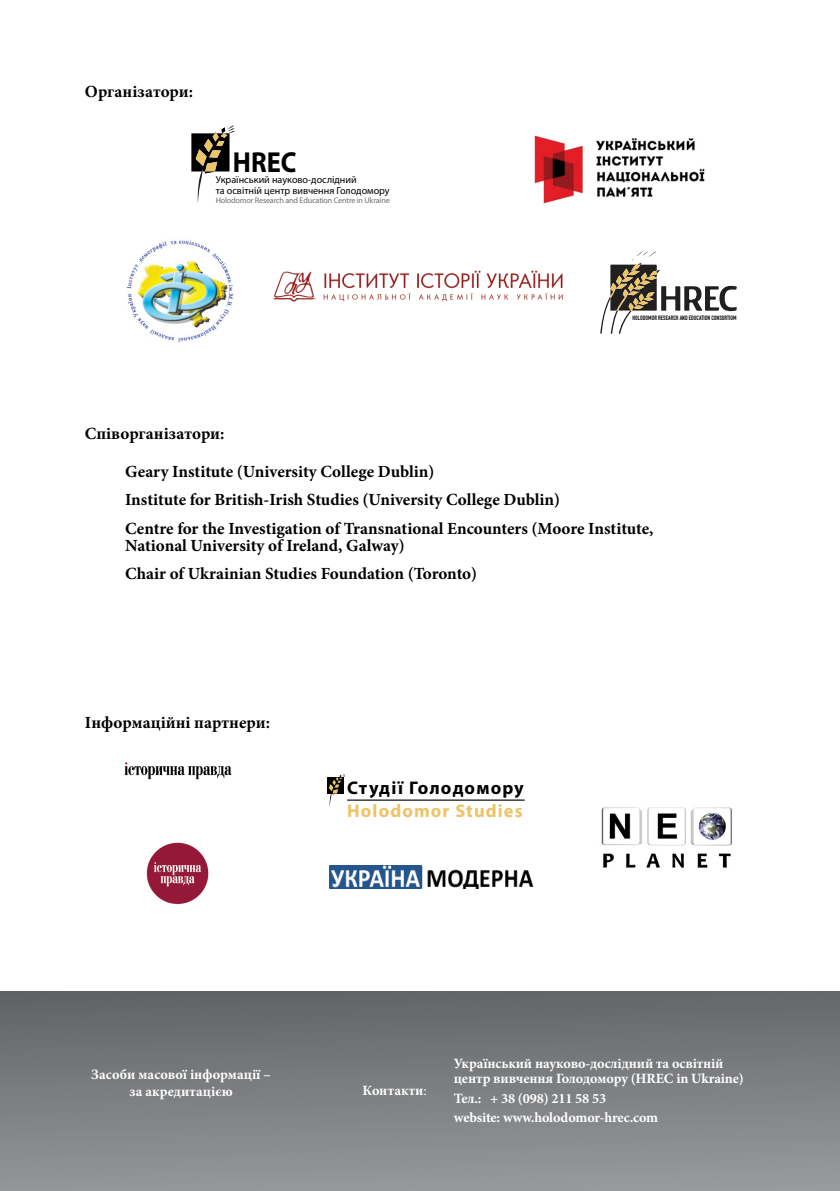
<style>
.page{position:relative;width:840px;height:1191px;background:#fff}
.page>*{position:absolute;margin:0;border:0;box-sizing:border-box;transform-origin:0 0}
.t1{font:700 29px "Myriad Pro";color:#000;scale:.91 1}
.t2{font:700 18.4px "Myriad Pro";letter-spacing:.065em;color:#000}
.t3{font:700 18.4px "Myriad Pro";letter-spacing:.06em;color:#edc367}
.t4{font:700 17px/28.4px "Minion Pro";color:#000}
.t5{font:700 14.2px/15.6px "Minion Pro";letter-spacing:-.01em;color:#fff}
.t6{font:10.2px/10.2px "Myriad Pro";color:#000}
.t7{font:8.2px "Myriad Pro";letter-spacing:-.02em;color:#6d6f71}
.t8{font:700 6.2px "DIN Condensed";letter-spacing:.005em;color:#000}
.s1{font-weight:400}
</style>
<div class="page">
<div style="left:0;top:991px;width:839px;height:200px;background:linear-gradient(to bottom,#636466,#96999b)"></div>
<img style="left:126px;top:240px;width:107px;height:102px">
<img style="left:124px;top:762px;width:108px;height:143px">
<img style="left:329px;top:865px;width:205px;height:23px">
<img style="left:601px;top:807px;width:131px;height:61px">
<svg style="left:600px;top:251px;width:136px;height:83px"></svg>
<svg style="left:191px;top:125px;width:44px;height:77px"></svg>
<img style="left:273px;top:270px;width:290px;height:32px">
<img style="left:534px;top:135px;width:171px;height:69px">
<hr style="left:347px;top:799px;width:177px;height:1px;background:#000">
<div style="left:327px;top:777px;width:16px;height:16px;background:#000"></div>
<svg style="left:328px;top:774px;width:17px;height:32px"></svg>
<p class="t4" style="left:85px;top:79px;width:109px">Організатори:</p>
<h1 class="t1" style="left:233px;top:151px;width:71px">HREC</h1>
<p class="t6" style="left:216px;top:175px;width:175px">Український науково-дослідний<br>та освітній центр вивчення Голодомору</p>
<p class="t7" style="left:216px;top:196px;width:175px">Holodomor Research and Education Centre in Ukrainе</p>
<p class="t4" style="left:85px;top:420px;width:141px">Співорганізатори:</p>
<p class="t8" style="left:632px;top:315px;width:105px">HOLODOMOR RESEARCH AND EDUCATION CONSORTIUM</p>
<p class="t4" style="left:125px;top:458px;width:529px">Geary Institute (University College Dublin)<br>Institute for British-Irish Studies (University College Dublin)<br>Centre for the Investigation of Transnational Encounters (Moore Institute,</p>
<p class="t4" style="left:125px;top:532px;width:353px">National University of Ireland, Galway)<br>Chair of Ukrainian Studies Foundation (Toronto)</p>
<p class="t4" style="left:85px;top:709px;width:186px">Інформаційні партнери:</p>
<p class="t2" style="left:347px;top:780px;width:178px">Студії Голодомору</p>
<p class="t3" style="left:347px;top:803px;width:177px">Holodomor Studies</p>
<p class="t5" style="left:91px;top:1067px;width:181px;line-height:17px;text-align:center">Засоби масової інформації – за акредитацією</p>
<p class="t5" style="left:362px;top:1083px;width:66px">Контакти<span class="s1">:</span></p>
<p class="t5" style="left:453px;top:1056px;width:291px">Український науково-дослідний та освітній центр вивчення Голодомору (HREC in Ukraine)</p>
<p class="t5" style="left:453px;top:1089px;width:206px;line-height:19.6px">Тел.: + 38 (098) 211 58 53<br>website: www.holodomor-hrec.com</p>
</div>
